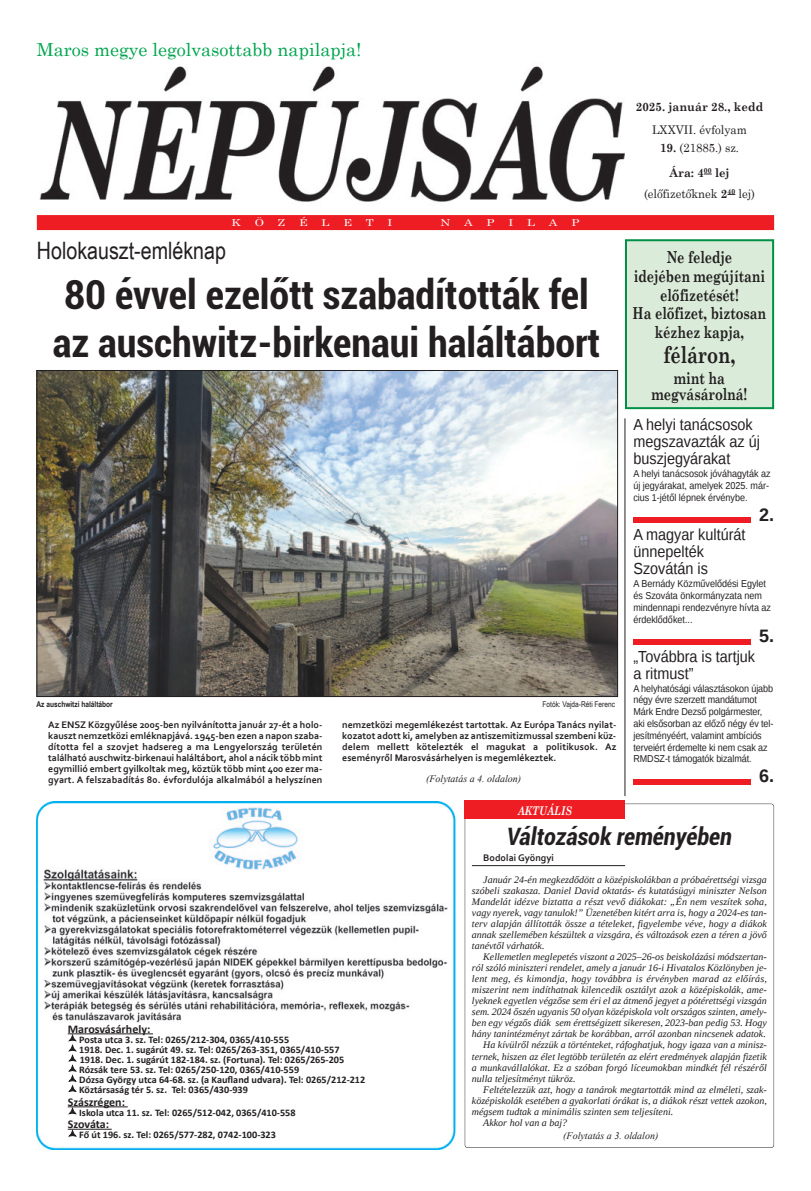
<style>
.page{position:relative;width:811px;height:1191px;background:#fff}
.page>*{position:absolute;margin:0;border:0;box-sizing:border-box;transform-origin:0 0}
.t1{font:700 condensed 40px/48px "Roboto";color:#231f20}
.t2{font:italic 700 condensed 24px "Roboto";color:#231f20}
.t3{font:24px "Arial Narrow";color:#231f20}
.t4{font:700 23.3px "Century Schoolbook";letter-spacing:-.005em;color:#231f20;scale:.77 1}
.t5{font:18px "Century Schoolbook";color:#00a54f}
.t6{font:700 18px "Liberation Sans";color:#231f20}
.t7{font:700 16.5px/16.3px "Century Schoolbook";letter-spacing:-.005em;color:#231f20;text-align:center;scale:.77 1}
.t8{font:16px/17.2px "Liberation Sans";color:#231f20;scale:.9 1}
.t9{font:12px/20.4px "Century Schoolbook";color:#231f20;text-align:center;scale:.95 1}
.t10{font:700 12px "Century Schoolbook";color:#231f20;scale:.95 1}
.t11{font:italic 700 12px "Century Schoolbook";color:#fff;scale:.8 1}
.t12{font:700 11.8px "Calibri";color:#231f20}
.t13{font:700 10.1px "Calibri";color:#231f20}
.t14{font:italic 10px/11.1px "Liberation Serif";color:#231f20;text-align:justify}
.t15{font:700 10px/11px "Corbel";color:#231f20;text-align:justify}
.t16{font:10px/11.8px "Liberation Sans";letter-spacing:-.01em;color:#231f20;scale:.9 1}
.t17{font:italic 10px "Times New Roman";color:#231f20}
.t18{font:9.6px "Century Schoolbook";color:#fff;scale:1.25 1}
.t19{font:700 8px "Arial Narrow";color:#231f20}
.t20{font:8px "Arial Narrow";color:#231f20}
.s1{font-weight:700}
</style>
<div class="page">
<hr style="left:625px;top:418px;width:1px;height:378px;background:#231f20">
<img style="left:39px;top:372px;width:576px;height:322px">
<div style="left:627px;top:241px;width:145px;height:166px;background:#daecd9"></div>
<div style="left:625px;top:239px;width:149px;height:170px;border:2px solid #008f46"></div>
<img style="left:37px;top:802px;width:419px;height:347px">
<div style="left:68px;top:1023px;width:359px;height:118px;background:#fff"></div>
<hr style="left:68px;top:1033px;width:85px;height:1px;background:#231f20">
<hr style="left:68px;top:1106px;width:60px;height:1px;background:#231f20">
<hr style="left:68px;top:1128px;width:44px;height:1px;background:#231f20">
<div style="left:109px;top:804px;width:327px;height:65px;background:#fff"></div>
<img style="left:213px;top:807px;width:85px;height:62px">
<img style="left:39px;top:66px;width:586px;height:136px">
<div style="left:37px;top:215px;width:737px;height:15px;background:#ee1d23"></div>
<div style="left:465px;top:803px;width:309px;height:345px;border:1px solid #231f20;border-radius:3px"></div>
<hr style="left:472px;top:865px;width:153px;height:1px;background:#231f20">
<div style="left:465px;top:800px;width:160px;height:19px;background:#ee1d23"></div>
<div style="left:633px;top:517px;width:118px;height:6px;background:#ee1d23"></div>
<div style="left:633px;top:639px;width:118px;height:6px;background:#ee1d23"></div>
<div style="left:633px;top:779px;width:118px;height:5px;background:#ee1d23"></div>
<p class="t5" style="left:37px;top:38px;width:326px">Maros megye legolvasottabb napilapja!</p>
<p class="t18" style="left:232px;top:217px;width:9px">K</p>
<p class="t18" style="left:255px;top:217px;width:9px">Ö</p>
<p class="t18" style="left:278px;top:217px;width:7px">Z</p>
<p class="t18" style="left:299px;top:217px;width:8px">É</p>
<p class="t18" style="left:321px;top:217px;width:8px">L</p>
<p class="t18" style="left:343px;top:217px;width:8px">E</p>
<p class="t18" style="left:366px;top:217px;width:8px">T</p>
<p class="t18" style="left:387px;top:217px;width:5px">I</p>
<p class="t18" style="left:440px;top:217px;width:9px">N</p>
<p class="t18" style="left:464px;top:217px;width:8px">A</p>
<p class="t18" style="left:486px;top:217px;width:8px">P</p>
<p class="t18" style="left:508px;top:217px;width:5px">I</p>
<p class="t18" style="left:527px;top:217px;width:8px">L</p>
<p class="t18" style="left:549px;top:217px;width:8px">A</p>
<p class="t18" style="left:571px;top:217px;width:8px">P</p>
<p class="t3" style="left:37px;top:236px;width:191px">Holokauszt-emléknap</p>
<p class="t1" style="left:53px;top:271px;width:549px">80 évvel ezelőtt szabadították fel az auschwitz-birkenaui haláltábort</p>
<p class="t19" style="left:37px;top:699px;width:78px">Az auschwitzi haláltábor</p>
<p class="t20" style="left:542px;top:699px;width:74px">Fotók: Vajda-Réti Ferenc</p>
<p class="t15" style="left:48px;top:720px;width:276px">Az ENSZ Közgyűlése 2005-ben nyilvánította január 27-ét a holo&shy;kauszt nemzetközi emléknapjává. 1945-ben ezen a napon szaba&shy;dította fel a szovjet hadsereg a ma Lengyelország területén található auschwitz-birkenaui haláltábort, ahol a nácik több mint egymillió embert gyilkoltak meg, köztük több mint 400 ezer ma&shy;gyart. A felszabadítás 80. évfordulója alkalmából a helyszínen</p>
<p class="t15" style="left:342px;top:720px;width:276px">nemzetközi megemlékezést tartottak. Az Európa Tanács nyilat&shy;kozatot adott ki, amelyben az antiszemitizmussal szembeni küz&shy;delem mellett kötelezték el magukat a politikusok. Az eseményről Marosvásárhelyen is megemlékeztek.</p>
<p class="t17" style="left:426px;top:773px;width:97px">(Folytatás a 4. oldalon)</p>
<p class="t11" style="left:518px;top:803px;width:69px">AKTUÁLIS</p>
<p class="t10" style="left:636px;top:99px;width:136px">2025. január 28., kedd</p>
<p class="t9" style="left:652px;top:119px;width:102px">LXXVII. évfolyam</p>
<p class="t9" style="left:660px;top:137px;width:85px"><span class="s1">19.</span> (21885.) sz.</p>
<p class="t9" style="left:644px;top:162px;width:118px"><span class="s1">Ára: 4</span><sup>00</sup> <span class="s1">lej </span>(előfizetőknek <span class="s1">2</span><sup>40</sup> lej)</p>
<p class="t7" style="left:666px;top:249px;width:87px">Ne feledje</p>
<p class="t7" style="left:633px;top:267px;width:172px">idejében megújítani</p>
<p class="t7" style="left:660px;top:286px;width:103px">előfizetését!</p>
<p class="t7" style="left:632px;top:305px;width:175px">Ha előfizet, biztosan</p>
<p class="t7" style="left:655px;top:324px;width:117px">kézhez kapja,</p>
<p class="t4" style="left:663px;top:340px;width:95px">féláron,</p>
<p class="t7" style="left:651px;top:369px;width:126px">mint ha megvásárolná!</p>
<p class="t8" style="left:633px;top:416px;width:142px">A helyi tanácsosok megszavazták az új buszjegyárakat</p>
<p class="t16" style="left:633px;top:468px;width:154px">A helyi tanácsosok jóváhagyták az új jegyárakat, amelyek 2025. már&shy;cius 1-jétől lépnek érvénybe.</p>
<p class="t6" style="left:759px;top:504px;width:17px">2.</p>
<p class="t8" style="left:633px;top:526px;width:126px">A magyar kultúrát ünnepelték<br>Szovátán is</p>
<p class="t16" style="left:633px;top:577px;width:154px">A Bernády Közművelődési Egylet és Szováta önkormányzata nem mindennapi rendezvényre hívta az érdeklődőket...</p>
<p class="t6" style="left:759px;top:626px;width:17px">5.</p>
<p class="t8" style="left:633px;top:647px;width:137px">„Továbbra is tartjuk a ritmust”</p>
<p class="t16" style="left:633px;top:682px;width:157px">A helyhatósági választásokon újabb négy évre szerzett mandátumot Márk Endre Dezső polgármester, aki elsősorban az előző négy év tel&shy;jesítményéért, valamint ambíciós terveiért érdemelte ki nem csak az RMDSZ-t támogatók bizalmát.</p>
<p class="t6" style="left:759px;top:766px;width:17px">6.</p>
<p class="t12" style="left:68px;top:1023px;width:84px">Marosvásárhely:</p>
<p class="t13" style="left:79px;top:1035px;width:211px">Posta utca 3. sz. Tel: 0265/212-304, 0365/410-555</p>
<p class="t13" style="left:79px;top:1045px;width:262px">1918. Dec. 1. sugárút 49. sz. Tel: 0265/263-351, 0365/410-557</p>
<p class="t13" style="left:80px;top:1055px;width:266px">1918. Dec. 1. sugárút 182-184. sz. (Fortuna). Tel: 0265/265-205</p>
<p class="t13" style="left:79px;top:1065px;width:221px">Rózsák tere 53. sz. Tel: 0265/250-120, 0365/410-559</p>
<p class="t13" style="left:79px;top:1075px;width:288px">Dózsa György utca 64-68. sz. (a Kaufland udvara). Tel: 0265/212-212</p>
<p class="t13" style="left:79px;top:1085px;width:170px">Köztársaság tér 5. sz. Tel: 0365/430-939</p>
<p class="t12" style="left:68px;top:1096px;width:59px">Szászrégen:</p>
<p class="t13" style="left:79px;top:1108px;width:218px">Iskola utca 11. sz. Tel: 0265/512-042, 0365/410-558</p>
<p class="t12" style="left:68px;top:1119px;width:43px">Szováta:</p>
<p class="t13" style="left:79px;top:1130px;width:198px">Fő út 196. sz. Tel: 0265/577-282, 0742-100-323</p>
<p class="t2" style="left:507px;top:822px;width:227px">Változások reményében</p>
<p class="t15" style="left:483px;top:852px;width:72px">Bodolai Gyöngyi</p>
<p class="t14" style="left:472px;top:873px;width:296px;text-indent:11px">Január 24-én megkezdődött a középiskolákban a próbaérettségi vizsga szóbeli szakasza. Daniel David oktatás- és kutatásügyi miniszter Nelson Mandelát idézve biztatta a részt vevő diákokat: „Én nem veszítek soha, vagy nyerek, vagy tanulok!” Üzenetében kitért arra is, hogy a 2024-es tan&shy;terv alapján állították össze a tételeket, figyelembe véve, hogy a diákok annak szellemében készültek a vizsgára, és változások ezen a téren a jövő tanévtől várhatók.</p>
<p class="t14" style="left:472px;top:951px;width:296px;text-indent:11px">Kellemetlen meglepetés viszont a 2025–26-os beiskolázási módszertan&shy;ról szóló miniszteri rendelet, amely a január 16-i Hivatalos Közlönyben je&shy;lent meg, és kimondja, hogy továbbra is érvényben marad az előírás, miszerint nem indíthatnak kilencedik osztályt azok a középiskolák, ame&shy;lyeknek egyetlen végzőse sem éri el az átmenő jegyet a pótérettségi vizsgán sem. 2024 őszén ugyanis 50 olyan középiskola volt országos szinten, amely&shy;ben egy végzős diák sem érettségizett sikeresen, 2023-ban pedig 53. Hogy hány tanintézményt zártak be korábban, arról azonban nincsenek adatok.</p>
<p class="t14" style="left:472px;top:1039px;width:296px;text-indent:11px">Ha kívülről nézzük a történteket, ráfoghatjuk, hogy igaza van a minisz&shy;ternek, hiszen az élet legtöbb területén az elért eredmények alapján fizetik a munkavállalókat. Ez a szóban forgó líceumokban mindkét fél részéről nulla teljesítményt tükröz.</p>
<p class="t14" style="left:472px;top:1083px;width:296px;text-indent:11px">Feltételezzük azt, hogy a tanárok megtartották mind az elméleti, szak&shy;középiskolák esetében a gyakorlati órákat is, a diákok részt vettek azokon, mégsem tudtak a minimális szinten sem teljesíteni.</p>
<p class="t14" style="left:483px;top:1116px;width:85px">Akkor hol van a baj?</p>
<p class="t17" style="left:563px;top:1130px;width:96px">(Folytatás a 3. oldalon)</p>
</div>
